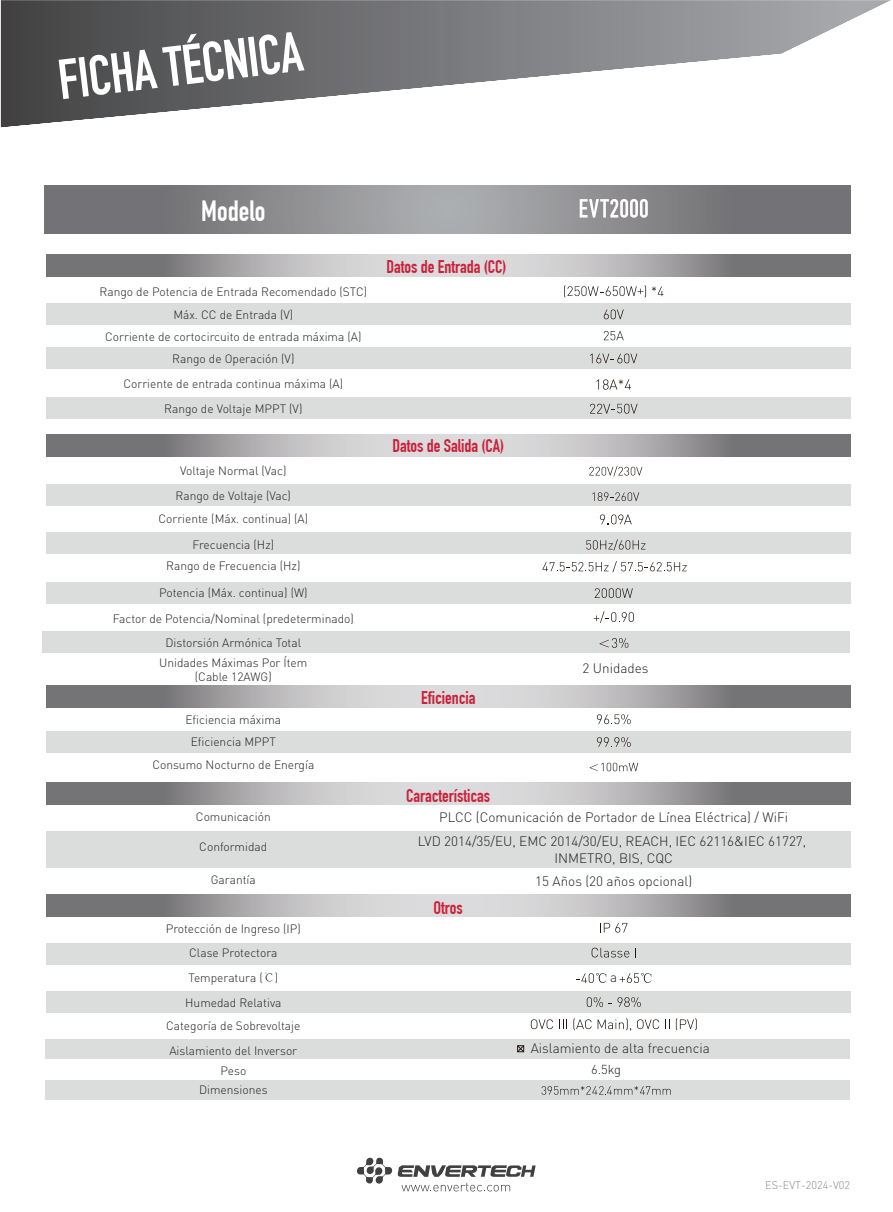
<style>
.page{position:relative;width:893px;height:1212px;background:#fff}
.page>*{position:absolute;margin:0;border:0;box-sizing:border-box;transform-origin:0 0}
.t1{font:700 55.5px "DIN Condensed";color:#fff}
.t2{font:700 28.65px "DIN Condensed";color:#fff}
.t3{font:700 18px "DIN Condensed";color:#cd1f37}
.t4{font:300 13.5px/16.2px "DIN";color:#231f20;text-align:center}
.t5{font:300 12.9px "DIN";color:#231f20}
.t6{font:300 12px/24.5px "DIN";color:#231f20;text-align:center}
.t7{font:300 10.95px "DIN";color:#898a8d}
.s1{font-family:"Adobe Song Std"}
</style>
<div class="page">
<svg style="left:401px;top:1183px;width:109px;height:8px"></svg>
<svg style="left:398px;top:1165px;width:138px;height:12px"></svg>
<svg style="left:357px;top:1158px;width:35px;height:25px"></svg>
<svg style="left:46px;top:434px;width:804px;height:23px;background:#a7a5a8"></svg>
<svg style="left:46px;top:782px;width:804px;height:23px;background:#a7a5a8"></svg>
<svg style="left:46px;top:894px;width:804px;height:23px;background:#a7a5a8"></svg>
<svg style="left:45px;top:186px;width:805px;height:47px;background:#88888b"></svg>
<div style="left:46px;top:304px;width:804px;height:21px;background:#dbdcdc"></div>
<div style="left:46px;top:347px;width:804px;height:22px;background:#dbdcdc"></div>
<div style="left:46px;top:397px;width:804px;height:22px;background:#dbdcdc"></div>
<div style="left:46px;top:485px;width:804px;height:21px;background:#dbdcdc"></div>
<div style="left:46px;top:532px;width:804px;height:22px;background:#dbdcdc"></div>
<div style="left:46px;top:582px;width:804px;height:22px;background:#dbdcdc"></div>
<div style="left:42px;top:631px;width:808px;height:21px;background:#dbdcdc"></div>
<div style="left:46px;top:731px;width:804px;height:21px;background:#dbdcdc"></div>
<div style="left:46px;top:943px;width:804px;height:22px;background:#dbdcdc"></div>
<div style="left:46px;top:991px;width:804px;height:22px;background:#dbdcdc"></div>
<div style="left:45px;top:1039px;width:805px;height:19px;background:#dbdcdc"></div>
<div style="left:45px;top:1081px;width:805px;height:19px;background:#dbdcdc"></div>
<div style="left:46px;top:831px;width:804px;height:37px;background:#dbdcdc"></div>
<svg style="left:46px;top:255px;width:804px;height:22px;background:#a7a5a8"></svg>
<svg style="left:46px;top:685px;width:804px;height:23px;background:#a7a5a8"></svg>
<svg style="left:580px;top:199px;width:68px;height:19px"></svg>
<svg style="left:0;top:0;width:891px;height:128px"></svg>
<svg style="left:597px;top:737px;width:34px;height:10px"></svg>
<svg style="left:597px;top:714px;width:34px;height:10px"></svg>
<svg style="left:599px;top:638px;width:29px;height:10px"></svg>
<svg style="left:604px;top:309px;width:20px;height:10px"></svg>
<svg style="left:590px;top:354px;width:47px;height:9px"></svg>
<svg style="left:595px;top:588px;width:38px;height:10px"></svg>
<svg style="left:594px;top:611px;width:40px;height:12px"></svg>
<svg style="left:652px;top:286px;width:11px;height:10px"></svg>
<svg style="left:564px;top:285px;width:82px;height:12px"></svg>
<svg style="left:604px;top:331px;width:20px;height:9px"></svg>
<svg style="left:600px;top:923px;width:27px;height:9px"></svg>
<svg style="left:531px;top:1019px;width:22px;height:10px"></svg>
<svg style="left:559px;top:1019px;width:8px;height:10px"></svg>
<svg style="left:573px;top:1018px;width:19px;height:12px"></svg>
<svg style="left:598px;top:1018px;width:33px;height:13px"></svg>
<svg style="left:637px;top:1019px;width:22px;height:10px"></svg>
<svg style="left:665px;top:1019px;width:5px;height:10px"></svg>
<svg style="left:676px;top:1018px;width:21px;height:12px"></svg>
<svg style="left:587px;top:997px;width:54px;height:10px"></svg>
<svg style="left:592px;top:948px;width:37px;height:9px"></svg>
<svg style="left:576px;top:973px;width:30px;height:10px"></svg>
<svg style="left:620px;top:973px;width:31px;height:10px"></svg>
<svg style="left:517px;top:1045px;width:8px;height:8px"></svg>
<svg style="left:541px;top:1086px;width:130px;height:9px"></svg>
<svg style="left:592px;top:492px;width:47px;height:9px"></svg>
<svg style="left:600px;top:514px;width:32px;height:10px"></svg>
<svg style="left:542px;top:561px;width:145px;height:11px"></svg>
<svg style="left:589px;top:466px;width:53px;height:10px"></svg>
<svg style="left:586px;top:539px;width:59px;height:11px"></svg>
<svg style="left:596px;top:379px;width:35px;height:11px"></svg>
<svg style="left:590px;top:404px;width:48px;height:10px"></svg>
<svg style="left:589px;top:763px;width:49px;height:8px"></svg>
<h1 class="t1" style="left:55px;top:51px;width:247px;rotate:-7deg">FICHA T…CNICA</h1>
<h2 class="t2" style="left:201px;top:195px;width:66px">Modelo</h2>
<p class="t6" style="left:100px;top:280px;width:269px;line-height:23.4px">Rango de Potencia de Entrada Recomendado (STC)<br>Máx. CC de Entrada (V)</p>
<p class="t6" style="left:105px;top:325px;width:258px;line-height:22.4px">Corriente de cortocircuito de entrada máxima (A)<br>Rango de Operación (V)</p>
<p class="t6" style="left:123px;top:372px;width:221px">Corriente de entrada continua máxima (A)<br>Rango de Voltaje MPPT (V)</p>
<p class="t6" style="left:176px;top:458px;width:117px;line-height:25.5px">Voltaje Normal (Vac)<br>Rango de Voltaje (Vac)</p>
<p class="t6" style="left:158px;top:507px;width:151px">Corriente (Máx. continua) (A)</p>
<p class="t6" style="left:192px;top:532px;width:83px">Frecuencia (Hz)</p>
<p class="t6" style="left:166px;top:554px;width:136px">Rango de Frecuencia (Hz)</p>
<p class="t6" style="left:159px;top:581px;width:150px">Potencia (Máx. continua) (W)</p>
<p class="t6" style="left:113px;top:607px;width:243px;line-height:23.7px">Factor de Potencia/Nominal (predeterminado)<br>Distorsión Armónica Total</p>
<p class="t6" style="left:159px;top:650px;width:150px">Unidades Máximas Por Ítem</p>
<p class="t6" style="left:195px;top:664px;width:78px">(Cable 12AWG)</p>
<p class="t6" style="left:185px;top:707px;width:97px">Eficiencia máxima</p>
<p class="t6" style="left:152px;top:753px;width:163px">Consumo Nocturno de Energía</p>
<p class="t6" style="left:191px;top:729px;width:87px">Eficiencia MPPT</p>
<p class="t6" style="left:196px;top:805px;width:76px">Comunicación</p>
<p class="t6" style="left:199px;top:834px;width:70px">Conformidad</p>
<p class="t6" style="left:211px;top:867px;width:46px">Garantía</p>
<p class="t6" style="left:166px;top:917px;width:136px">Protección de Ingreso (IP)<br>Clase Protectora<br>Temperatura (<span class="s1">℃</span>)<br>Humedad Relativa</p>
<p class="t6" style="left:166px;top:1013px;width:136px;text-align:left">Categoría de Sobrevoltaje<br>Aislamiento del Inversor</p>
<p class="t6" style="left:199px;top:1061px;width:70px;line-height:19.5px">Peso<br>Dimensiones</p>
<h3 class="t3" style="left:387px;top:257px;width:121px">Datos de Entrada (CC)</h3>
<h3 class="t3" style="left:392px;top:436px;width:113px">Datos de Salida (CA)</h3>
<h3 class="t3" style="left:421px;top:688px;width:56px">Eficiencia</h3>
<h3 class="t3" style="left:406px;top:786px;width:85px">CaracterÌsticas</h3>
<p class="t4" style="left:582px;top:660px;width:67px">2 Unidades</p>
<p class="t4" style="left:439px;top:809px;width:350px">PLCC (Comunicación de Portador de Línea Eléctrica) / WiFi</p>
<p class="t4" style="left:418px;top:833px;width:390px">LVD 2014/35/EU, EMC 2014/30/EU, REACH, IEC 62116&amp;IEC 61727,<br>INMETRO, BIS, CQC</p>
<h3 class="t3" style="left:434px;top:898px;width:31px">Otros</h3>
<p class="t4" style="left:535px;top:873px;width:158px">15 Años (20 años opcional)</p>
<p class="t4" style="left:610px;top:969px;width:9px">a</p>
<p class="t4" style="left:531px;top:1040px;width:181px">Aislamiento de alta frecuencia</p>
<p class="t5" style="left:591px;top:1062px;width:31px">6.5kg</p>
<p class="t7" style="left:765px;top:1179px;width:87px">ES-EVT-2024-V02</p>
</div>
